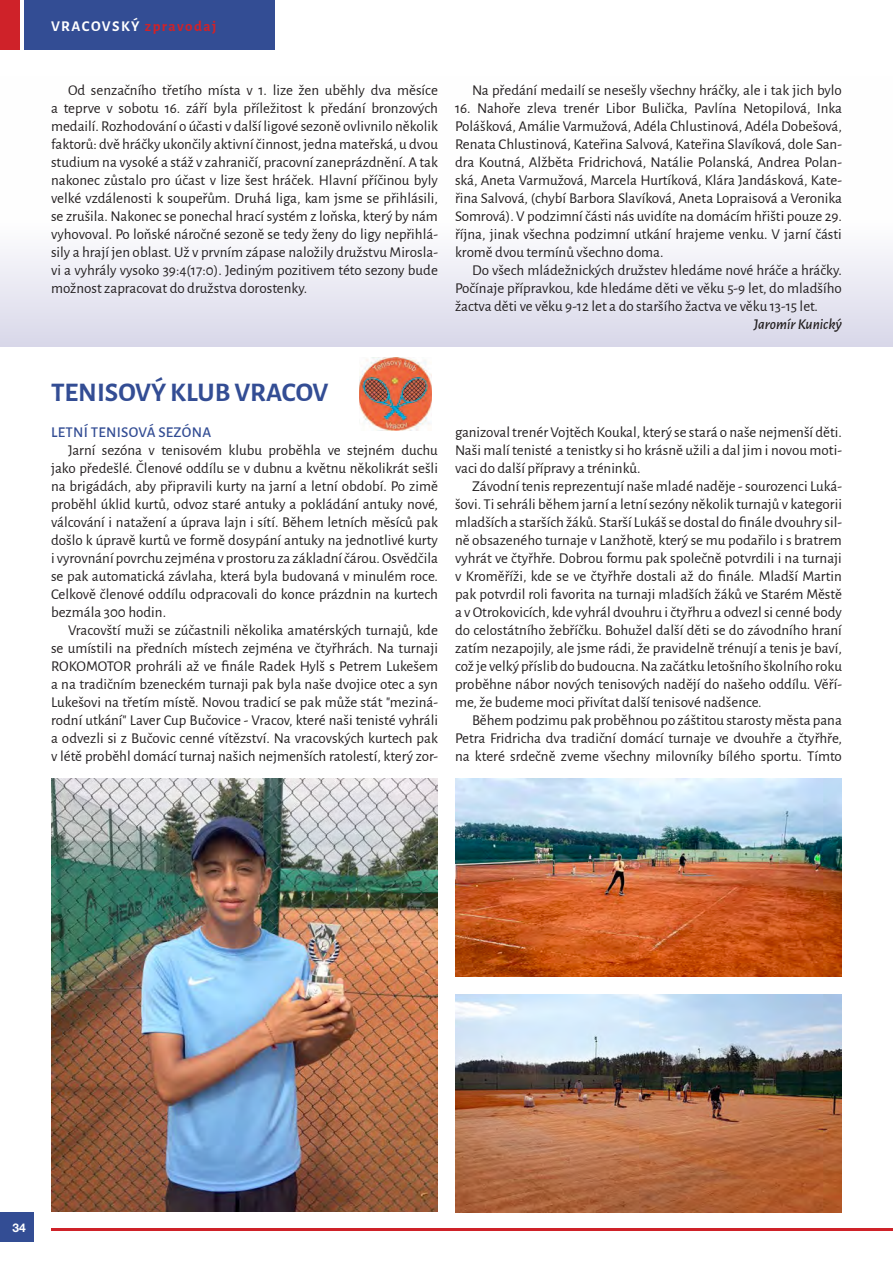
<style>
.page{position:relative;width:893px;height:1263px;background:#fff}
.page>*{position:absolute;margin:0;border:0;box-sizing:border-box;transform-origin:0 0}
.Nadpis__18_b_modrý_č{font:700 27px "Alegreya Sans";color:#334d94}
.základní_text{font:15px/18px "Alegreya Sans";color:#231f20;text-align:justify}
.modre_male_nadpisy{font:500 15px "Alegreya Sans";letter-spacing:.02em;color:#334d94}
.t1{font:700 15px "Alegreya Sans";letter-spacing:.1em;color:#fff}
.podpis{font:italic 500 15px "Alegreya Sans";color:#231f20}
.t2{font:700 12px "Helvetica Neue LT Pro";color:#fff}
.s1{color:#cf2229}
</style>
<div class="page">
<div style="left:24px;top:0;width:251px;height:50px;background:#334d94"></div>
<div style="left:0;top:1212px;width:34px;height:30px;background:#334d94"></div>
<hr style="left:51px;top:1229px;width:842px;height:2px;background:#cf2229">
<div style="left:0;top:0;width:20px;height:50px;background:#cf2229"></div>
<div style="left:0;top:77px;width:893px;height:270px;background:linear-gradient(to bottom,#fff,#e3e2ef)"></div>
<img style="left:455px;top:779px;width:387px;height:198px">
<img style="left:455px;top:995px;width:387px;height:217px">
<img style="left:51px;top:779px;width:387px;height:433px">
<img style="left:359px;top:358px;width:73px;height:72px">
<p class="t1" style="left:51px;top:15px;width:167px">VRACOVSKÝ <span class="s1">zpravodaj</span></p>
<p class="základní_text" style="left:51px;top:80px;width:388px;text-indent:17px">Od senzačního třetího místa v 1. lize žen uběhly dva měsíce a teprve v sobotu 16. září byla příležitost k předání bronzových medailí. Rozhodování o účasti v další ligové sezoně ovlivnilo několik faktorů: dvě hráčky ukončily aktivníčinnost, jedna mateřská, u dvou studium na vysoké a stáž v zahraničí, pracovní zaneprázdnění. A tak nakonec zůstalo pro účast v lize šest hráček. Hlavní příčinou byly velké vzdálenosti k soupeřům. Druhá liga, kam jsme se přihlásili, se zrušila. Nakonec se ponechal hrací systém z loňska, který by nám vyhovoval. Po loňské náročné sezoně se tedy ženy do ligy nepřihlá&shy;sily a hrají jen oblast. Už v prvním zápase naložily družstvu Mirosla&shy;vi a vyhrály vysoko 39:4(17:0). Jediným pozitivem této sezony bude možnost zapracovat do družstva dorostenky.</p>
<p class="základní_text" style="left:472px;top:80px;width:371px">Na předání medailí se nesešly všechny hráčky, ale i tak jich bylo</p>
<p class="základní_text" style="left:455px;top:98px;width:388px">16. Nahoře zleva trenér Libor Bulička, Pavlína Netopilová, Inka Polášková, Amálie Varmužová, Adéla Chlustinová, Adéla Dobešová, Renata Chlustinová, Kateřina Salvová, Kateřina Slavíková, dole San&shy;dra Koutná, Alžběta Fridrichová, Natálie Polanská, Andrea Polan&shy;ská, Aneta Varmužová, Marcela Hurtíková, Klára Jandásková, Kate&shy;řina Salvová, (chybí Barbora Slavíková, Aneta Lopraisová a Veronika Somrová). V podzimní části nás uvidíte na domácím hřišti pouze 29. října, jinak všechna podzimní utkání hrajeme venku. V jarní části kromě dvou termínů všechno doma.</p>
<p class="základní_text" style="left:455px;top:260px;width:388px;text-indent:17px">Do všech mládežnických družstev hledáme nové hráče a hráčky.<br>Počínaje přípravkou, kde hledáme děti ve věku 5-9 let, do mladšího žactva děti ve věku 9-12 let a do staršího žactva ve věku 13-15 let.</p>
<p class="podpis" style="left:754px;top:313px;width:90px">Jaromír Kunický</p>
<p class="Nadpis__18_b_modrý_č" style="left:51px;top:372px;width:279px">TENISOVÝ KLUB VRACOV</p>
<p class="modre_male_nadpisy" style="left:51px;top:421px;width:162px">LETNÍ TENISOVÁ SEZÓNA</p>
<p class="základní_text" style="left:51px;top:440px;width:388px;text-indent:17px">Jarní sezóna v tenisovém klubu proběhla ve stejném duchu jako předešlé. Členové oddílu se v dubnu a květnu několikrát sešli na brigádách, aby připravili kurty na jarní a letní období. Po zimě proběhl úklid kurtů, odvoz staré antuky a pokládání antuky nové, válcování i natažení a úprava lajn i sítí. Během letních měsíců pak došlo k úpravě kurtů ve formě dosypání antuky na jednotlivé kurty i vyrovnání povrchu zejména v prostoru za základníčárou.Osvědčila se pak automatická závlaha, která byla budovaná v minulém roce.<br>Celkově členové oddílu odpracovali do konce prázdnin na kurtech bezmála 300 hodin.</p>
<p class="základní_text" style="left:51px;top:620px;width:388px;text-indent:17px">Vracovští muži se zúčastnili několika amatérských turnajů, kde se umístili na předních místech zejména ve čtyřhrách. Na turnaji ROKOMOTOR prohráli až ve finále Radek Hylš s Petrem Lukešem a na tradičním bzeneckém turnaji pak byla naše dvojice otec a syn Lukešovi na třetím místě. Novou tradicí se pak může stát "meziná&shy;rodní utkání" Laver Cup Bučovice - Vracov, které naši tenisté vyhráli a odvezli si z Bučovic cenné vítězství. Na vracovských kurtech pak v létě proběhl domácí turnaj našich nejmenších ratolestí, který zor-</p>
<p class="základní_text" style="left:455px;top:422px;width:388px">ganizovaltrenér Vojtěch Koukal, který se stará o naše nejmenší děti.<br>Naši malí tenisté a tenistky si ho krásně užili a dal jim i novou moti&shy;vaci do další přípravy a tréninků.</p>
<p class="základní_text" style="left:455px;top:476px;width:388px;text-indent:17px">Závodní tenis reprezentují naše mladé naděje - sourozenci Luká&shy;šovi. Tisehráli během jarní a letnísezóny několik turnajů v kategorii mladších a starších žáků. Starší Lukášse dostal do finále dvouhry sil&shy;ně obsazeného turnaje v Lanžhotě, který se mu podařilo i s bratrem vyhrát ve čtyřhře. Dobrou formu pak společně potvrdili i na turnaji v Kroměříži, kde se ve čtyřhře dostali až do finále. Mladší Martin pak potvrdil roli favorita na turnaji mladších žáků ve Starém Městě a v Otrokovicích, kde vyhrál dvouhru i čtyřhru a odvezlsicenné body do celostátního žebříčku. Bohužel další děti se do závodního hraní zatím nezapojily, ale jsme rádi, že pravidelně trénují a tenis je baví, což je velký příslib do budoucna.Na začátku letošního školního roku proběhne nábor nových tenisových nadějí do našeho oddílu. Věří&shy;me, že budeme moci přivítat další tenisové nadšence.</p>
<p class="základní_text" style="left:455px;top:710px;width:388px;text-indent:17px">Během podzimu pak proběhnou po záštitou starosty města pana Petra Fridricha dva tradiční domácí turnaje ve dvouhře a čtyřhře, na které srdečně zveme všechny milovníky bílého sportu. Tímto</p>
<p class="t2" style="left:12px;top:1220px;width:15px">34</p>
</div>
